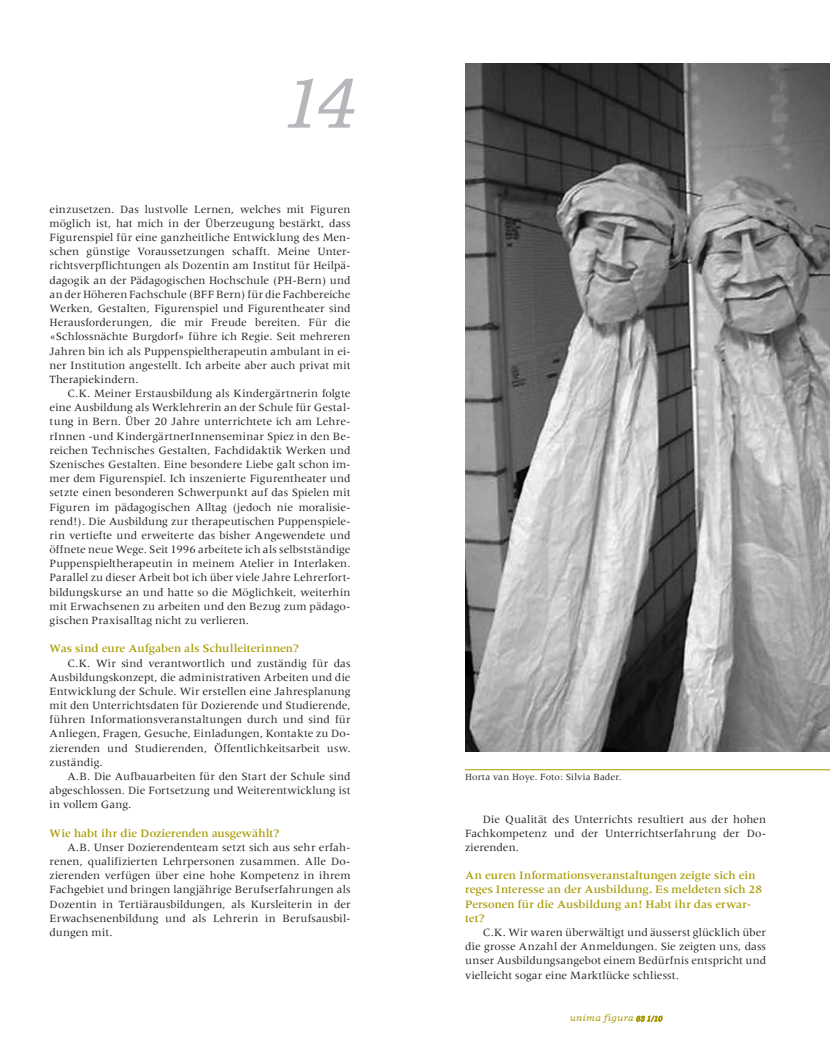
<style>
.page{position:relative;width:830px;height:1053px;background:#fff}
.page>*{position:absolute;margin:0;border:0;box-sizing:border-box;transform-origin:0 0}
.t1{font:italic 75px "Egyptienne F";color:#b6b7bb}
.t2{font:500 11.75px/14.1px "Meridien";letter-spacing:-.005em;color:#a79901}
.t3{font:11.5px/14.1px "Meridien";color:#231f20;text-align:justify}
.t4{font:9.75px "Meridien";letter-spacing:.005em;color:#231f20}
.t5{font:italic 9.5px "Egyptienne F";letter-spacing:.03em;color:#a79901}
.s1{font-size:7.5px}
</style>
<div class="page">
<svg style="left:636px;top:1015px;width:26px;height:6px"></svg>
<img style="left:465px;top:63px;width:364px;height:688px">
<hr style="left:465px;top:769px;width:364px;height:1px;background:#a79901">
<h1 class="t1" style="left:281px;top:62px;width:71px">14</h1>
<p class="t3" style="left:50px;top:202px;width:302px">einzusetzen. Das lustvolle Lernen, welches mit Figuren möglich ist, hat mich in der Überzeugung bestärkt, dass Figurenspiel für eine ganzheitliche Entwicklung des Men&shy;schen günstige Voraussetzungen schafft. Meine Unter&shy;richtsverpflichtungen als Dozentin am Institut für Heilpä&shy;dagogik an der Pädagogischen Hochschule (PH-Bern) und an der Höheren Fachschule (BFF Bern) für die Fachbereiche Werken, Gestalten, Figurenspiel und Figurentheater sind Herausforderungen, die mir Freude bereiten. Für die «Schlossnächte Burgdorf» führe ich Regie. Seit mehreren Jahren bin ich als Puppenspieltherapeutin ambulant in ei&shy;ner Institution angestellt. Ich arbeite aber auch privat mit Therapiekindern.</p>
<p class="t3" style="left:50px;top:386px;width:302px;text-indent:18px">C.K. Meiner Erstausbildung als Kindergärtnerin folgte eine Ausbildung als Werklehrerin an der Schule für Gestal&shy;tung in Bern. Über 20 Jahre unterrichtete ich am Lehre&shy;rInnen -und KindergärtnerInnenseminar Spiez in den Be&shy;reichen Technisches Gestalten, Fachdidaktik Werken und Szenisches Gestalten. Eine besondere Liebe galt schon im&shy;mer dem Figurenspiel. Ich inszenierte Figurentheater und setzte einen besonderen Schwerpunkt auf das Spielen mit Figuren im pädagogischen Alltag (jedoch nie moralisie&shy;rend!). Die Ausbildung zur therapeutischen Puppenspiele&shy;rin vertiefte und erweiterte das bisher Angewendete und öffnete neue Wege. Seit 1996 arbeitete ich als selbstständige Puppenspieltherapeutin in meinem Atelier in Interlaken.<br>Parallel zu dieser Arbeit bot ich über viele Jahre Lehrerfort&shy;bildungskurse an und hatte so die Möglichkeit, weiterhin mit Erwachsenen zu arbeiten und den Bezug zum pädago&shy;gischen Praxisalltag nicht zu verlieren.</p>
<p class="t2" style="left:50px;top:641px;width:251px">Was sind eure Aufgaben als Schulleiterinnen?</p>
<p class="t3" style="left:50px;top:655px;width:302px;text-indent:18px">C.K. Wir sind verantwortlich und zuständig für das Ausbildungskonzept, die administrativen Arbeiten und die Entwicklung der Schule. Wir erstellen eine Jahresplanung mit den Unterrichtsdaten für Dozierende und Studierende, führen Informationsveranstaltungen durch und sind für Anliegen, Fragen, Gesuche, Einladungen, Kontakte zu Do&shy;zierenden und Studierenden, Öffentlichkeitsarbeit usw. zuständig.</p>
<p class="t3" style="left:50px;top:769px;width:302px;text-indent:18px">A.B. Die Aufbauarbeiten für den Start der Schule sind abgeschlossen. Die Fortsetzung und Weiterentwicklung ist in vollem Gang.</p>
<p class="t2" style="left:50px;top:825px;width:231px">Wie habt ihr die Dozierenden ausgewählt?</p>
<p class="t3" style="left:50px;top:840px;width:302px;text-indent:18px">A.B. Unser Dozierendenteam setzt sich aus sehr erfah&shy;renen, qualifizierten Lehrpersonen zusammen. Alle Do&shy;zierenden verfügen über eine hohe Kompetenz in ihrem Fachgebiet und bringen langjährige Berufserfahrungen als Dozentin in Tertiärausbildungen, als Kursleiterin in der Erwachsenenbildung und als Lehrerin in Berufsausbil&shy;dungen mit.</p>
<p class="t4" style="left:465px;top:771px;width:158px">Horta van Hoye. Foto: Silvia Bader.</p>
<p class="t3" style="left:465px;top:811px;width:302px;text-indent:18px">Die Qualität des Unterrichts resultiert aus der hohen Fachkompetenz und der Unterrichtserfahrung der Do&shy;zierenden.</p>
<p class="t2" style="left:465px;top:868px;width:298px">An euren Informationsveranstaltungen zeigte sich ein reges Interesse an der Ausbildung. Es meldeten sich 28<br>Personen für die Ausbildung an! Habt ihr das erwar&shy;tet?</p>
<p class="t3" style="left:465px;top:925px;width:302px;text-indent:18px">C.K. Wir waren überwältigt und äusserst glücklich über die grosse Anzahl der Anmeldungen. Sie zeigten uns, dass unser Ausbildungsangebot einem Bedürfnis entspricht und vielleicht sogar eine Marktlücke schliesst.</p>
<p class="t5" style="left:569px;top:1012px;width:94px">unima figura <span class="s1">63 1/10</span></p>
</div>
